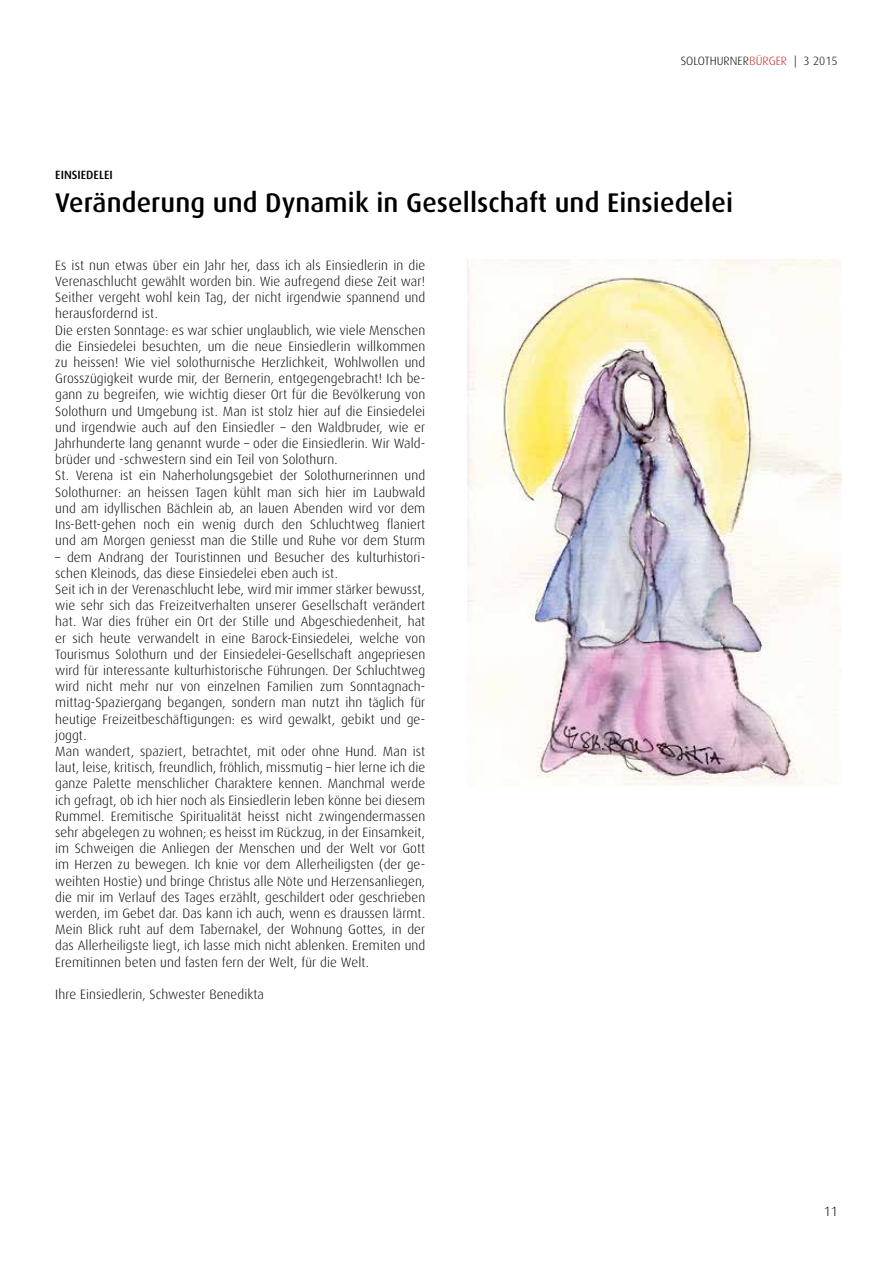
<style>
.page{position:relative;width:893px;height:1263px;background:#fff}
.page>*{position:absolute;margin:0;border:0;box-sizing:border-box;transform-origin:0 0}
.t1{font:500 27px "Dax";letter-spacing:.005em;color:#000}
.t2{font:300 13.5px/16.2px "Dax";letter-spacing:.005em;color:#000}
.t3{font:300 12px "Dax";letter-spacing:.005em;color:#000}
.t4{font:500 12px "Dax";color:#000}
.s1{color:#cd171a}
</style>
<div class="page">
<img style="left:468px;top:260px;width:374px;height:525px">
<p class="t3" style="left:681px;top:54px;width:158px">SOLOTHURNER<span class="s1">BÜRGER</span> | 3 2015</p>
<p class="t4" style="left:55px;top:168px;width:59px">EINSIEDELEI</p>
<h1 class="t1" style="left:55px;top:188px;width:679px">Veränderung und Dynamik in Gesellschaft und Einsiedelei</h1>
<p class="t2" style="left:55px;top:257px;width:371px">Es ist nun etwas über ein Jahr her, dass ich als Einsiedlerin in die Verenaschlucht gewählt worden bin. Wie aufregend diese Zeit war!<br>Seither vergeht wohl kein Tag, der nicht irgendwie spannend und herausfordernd ist.<br>Die ersten Sonntage: es war schier unglaublich, wie viele Menschen die Einsiedelei besuchten, um die neue Einsiedlerin willkommen zu heissen! Wie viel solothurnische Herzlichkeit, Wohlwollen und Grosszügigkeit wurde mir, der Bernerin, entgegengebracht! Ich be&shy;gann zu begreifen, wie wichtig dieser Ort für die Bevölkerung von Solothurn und Umgebung ist. Man ist stolz hier auf die Einsiedelei und irgendwie auch auf den Einsiedler – den Waldbruder, wie er Jahrhunderte lang genannt wurde – oder die Einsiedlerin. Wir Wald&shy;brüder und -schwestern sind ein Teil von Solothurn.<br>St. Verena ist ein Naherholungsgebiet der Solothurnerinnen und Solothurner: an heissen Tagen kühlt man sich hier im Laubwald und am idyllischen Bächlein ab, an lauen Abenden wird vor dem Ins-Bett-gehen noch ein wenig durch den Schluchtweg flaniert und am Morgen geniesst man die Stille und Ruhe vor dem Sturm</p>
<p class="t2" style="left:55px;top:549px;width:371px">– dem Andrang der Touristinnen und Besucher des kulturhistori&shy;schen Kleinods, das diese Einsiedelei eben auch ist.<br>Seit ich in der Verenaschlucht lebe, wird mir immer stärker bewusst, wie sehr sich das Freizeitverhalten unserer Gesellschaft verändert hat. War dies früher ein Ort der Stille und Abgeschiedenheit, hat er sich heute verwandelt in eine Barock-Einsiedelei, welche von Tourismus Solothurn und der Einsiedelei-Gesellschaft angepriesen wird für interessante kulturhistorische Führungen. Der Schluchtweg wird nicht mehr nur von einzelnen Familien zum Sonntagnach&shy;mittag-Spaziergang begangen, sondern man nutzt ihn täglich für heutige Freizeitbeschäftigungen: es wird gewalkt, gebikt und ge&shy;joggt.<br>Man wandert, spaziert, betrachtet, mit oder ohne Hund. Man ist laut, leise, kritisch, freundlich, fröhlich, missmutig – hier lerne ich die ganze Palette menschlicher Charaktere kennen. Manchmal werde ich gefragt, ob ich hier noch als Einsiedlerin leben könne bei diesem Rummel. Eremitische Spiritualität heisst nicht zwingendermassen sehr abgelegen zu wohnen; es heisst im Rückzug, in der Einsamkeit, im Schweigen die Anliegen der Menschen und der Welt vor Gott im Herzen zu bewegen. Ich knie vor dem Allerheiligsten (der ge&shy;weihten Hostie) und bringe Christus alle Nöte und Herzensanliegen, die mir im Verlauf des Tages erzählt, geschildert oder geschrieben werden, im Gebet dar. Das kann ich auch, wenn es draussen lärmt.<br>Mein Blick ruht auf dem Tabernakel, der Wohnung Gottes, in der das Allerheiligste liegt, ich lasse mich nicht ablenken. Eremiten und Eremitinnen beten und fasten fern der Welt, für die Welt.</p>
<p class="t2" style="left:55px;top:986px;width:210px">Ihre Einsiedlerin, Schwester Benedikta</p>
<p class="t2" style="left:824px;top:1203px;width:15px">11</p>
</div>
